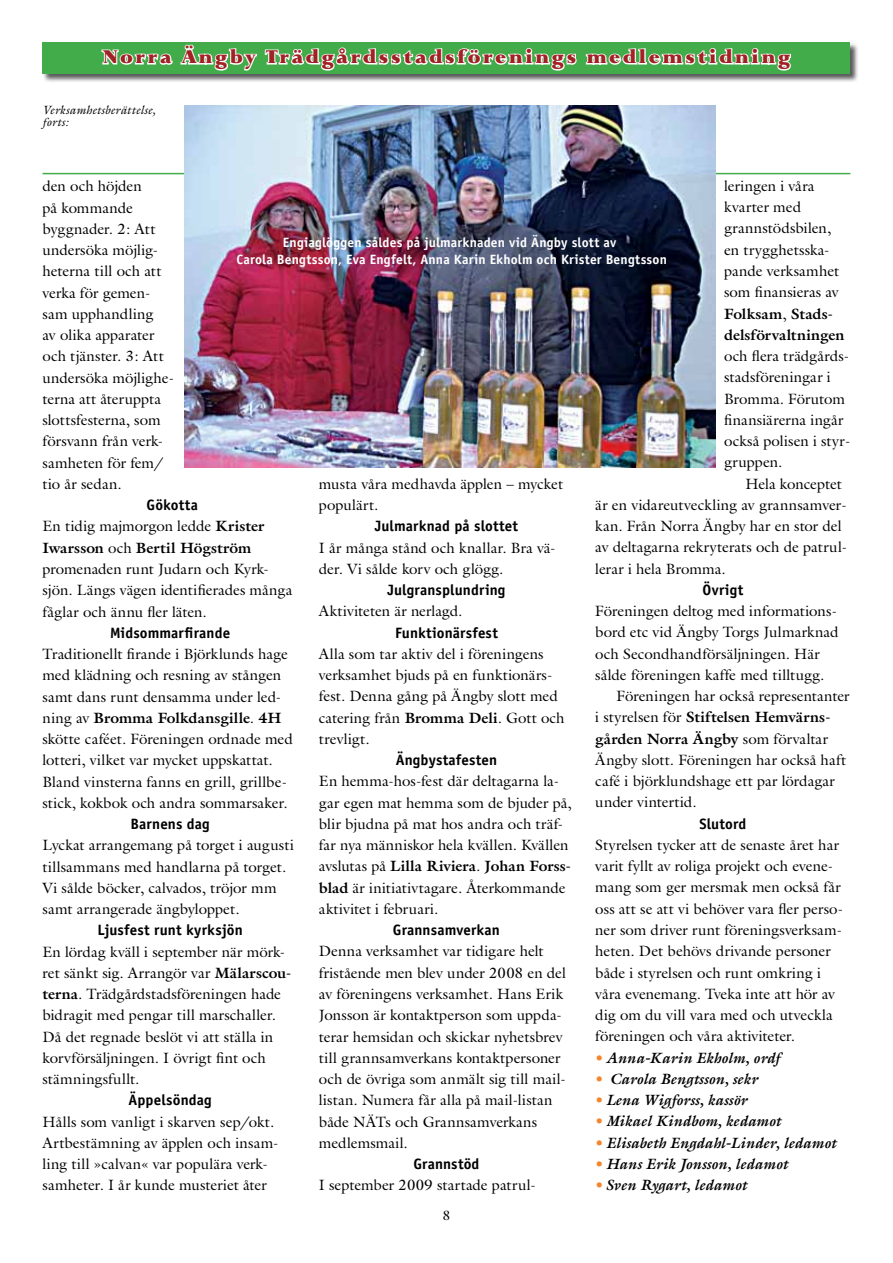
<style>
.page{position:relative;width:893px;height:1263px;background:#fff}
.page>*{position:absolute;margin:0;border:0;box-sizing:border-box;transform-origin:0 0}
.t1{font:900 21px "Lapidary 333 BT";letter-spacing:.11em;color:#a02225}
.t2{font:15px/21.3px "Galliard";color:#000}
.t3{font:700 15px "Officina Sans";letter-spacing:.01em;color:#000}
.t4{font:italic 700 15px "Galliard";letter-spacing:.005em;color:#000}
.t5{font:700 15px "Galliard";letter-spacing:.005em;color:#000}
.t6{font:700 13.5px/17px "Officina Sans";letter-spacing:.01em;color:#fff;text-align:center}
.t7{font:13.5px "Galliard";color:#000}
.t8{font:italic 12px/12px "Galliard";letter-spacing:.02em;color:#000}
.s1{font-weight:700}
.s2{font-weight:400}
.s3{color:#f5842b}
</style>
<div class="page">
<div style="left:42px;top:43px;width:817px;height:40px;background:#000;opacity:.65"></div>
<div style="left:43px;top:43px;width:807px;height:31px;background:#43ac4a"></div>
<svg style="left:101px;top:44px;width:156px;height:27px"></svg>
<svg style="left:264px;top:47px;width:527px;height:24px"></svg>
<hr style="left:43px;top:173px;width:807px;height:1px;background:#43ac4a">
<img style="left:184px;top:105px;width:532px;height:362px">
<h1 class="t1" style="left:103px;top:45px;width:689px">Norra Ängby Trädgårdsstadsförenings medlemstidning</h1>
<p class="t8" style="left:43px;top:104px;width:115px">Verksamhetsberättelse, forts:</p>
<p class="t2" style="left:724px;top:175px;width:122px">leringen i våra kvarter med grannstödsbilen, en trygghetsska&shy;pande verksamhet som finansieras av<br><span class="s1">Folksam</span>, <span class="s1">Stads&shy;delsförvaltningen</span></p>
<p class="t2" style="left:724px;top:345px;width:128px">och flera trädgårds&shy;stadsföreningar i<br>Bromma. Förutom finansiärerna ingår också polisen i styr&shy;gruppen.</p>
<p class="t2" style="left:595px;top:473px;width:253px;text-indent:150px">Hela konceptet är en vidareutveckling av grannsamver&shy;kan. Från Norra Ängby har en stor del av deltagarna rekryterats och de patrul&shy;lerar i hela Bromma.</p>
<p class="t3" style="left:702px;top:580px;width:42px">Övrigt</p>
<p class="t2" style="left:595px;top:600px;width:243px">Föreningen deltog med informations-</p>
<p class="t2" style="left:595px;top:621px;width:245px">bord etc vid Ängby Torgs Julmarknad</p>
<p class="t2" style="left:595px;top:643px;width:226px">och Secondhandförsäljningen. Här</p>
<p class="t2" style="left:595px;top:664px;width:231px">sålde föreningen kaffe med tilltugg.</p>
<p class="t2" style="left:616px;top:685px;width:235px">Föreningen har också representanter</p>
<p class="t5" style="left:595px;top:708px;width:237px"><span class="s2">i styrelsen för</span> Stiftelsen Hemvärns-</p>
<p class="t5" style="left:595px;top:729px;width:234px">gården Norra Ängby <span class="s2">som förvaltar</span></p>
<p class="t2" style="left:595px;top:749px;width:252px">Ängby slott. Föreningen har också haft</p>
<p class="t2" style="left:595px;top:770px;width:241px">café i björklundshage ett par lördagar</p>
<p class="t2" style="left:595px;top:791px;width:103px">under vintertid.</p>
<p class="t3" style="left:699px;top:814px;width:48px">Slutord</p>
<p class="t2" style="left:595px;top:834px;width:249px">Styrelsen tycker att de senaste året har varit fyllt av roliga projekt och evene&shy;mang som ger mersmak men också får oss att se att vi behöver vara fler perso&shy;ner som driver runt föreningsverksam&shy;heten. Det behövs drivande personer både i styrelsen och runt omkring i våra evenemang. Tveka inte att hör av dig om du vill vara med och utveckla föreningen och våra aktiviteter.</p>
<p class="t4" style="left:595px;top:1048px;width:186px"><span class="s3">•</span> Anna-Karin Ekholm, ordf</p>
<p class="t4" style="left:595px;top:1069px;width:164px"><span class="s3">•</span> Carola Bengtsson, sekr</p>
<p class="t4" style="left:595px;top:1090px;width:153px"><span class="s3">•</span> Lena Wigforss, kassör</p>
<p class="t4" style="left:595px;top:1112px;width:187px"><span class="s3">•</span> Mikael Kindbom, kedamot</p>
<p class="t4" style="left:595px;top:1133px;width:242px"><span class="s3">•</span> Elisabeth Engdahl-Linder, ledamot</p>
<p class="t4" style="left:595px;top:1154px;width:194px"><span class="s3">•</span> Hans Erik Jonsson, ledamot</p>
<p class="t4" style="left:595px;top:1176px;width:153px"><span class="s3">•</span> Sven Rygart, ledamot</p>
<p class="t2" style="left:43px;top:175px;width:133px">den och höjden<br>på kommande byggnader. 2: Att undersöka möjlig&shy;heterna till och att verka för gemen&shy;sam upphandling<br>av olika apparater och tjänster. 3: Att undersöka möjlighe&shy;terna att återuppta slottsfesterna, som försvann från verk&shy;samheten för fem/ tio år sedan.</p>
<p class="t3" style="left:147px;top:496px;width:53px">Gökotta</p>
<p class="t2" style="left:43px;top:515px;width:251px">En tidig majmorgon ledde <span class="s1">Krister<br>Iwarsson</span> och <span class="s1">Bertil Högström </span>promenaden runt Judarn och Kyrk&shy;sjön. Längs vägen identifierades många fåglar och ännu fler läten.</p>
<p class="t3" style="left:110px;top:623px;width:122px">Midsommarfirande</p>
<p class="t2" style="left:43px;top:643px;width:252px">Traditionellt firande i Björklunds hage med klädning och resning av stången samt dans runt densamma under led&shy;ning av <span class="s1">Bromma Folkdansgille</span>. <span class="s1">4H </span>skötte caféet. Föreningen ordnade med lotteri, vilket var mycket uppskattat.<br>Bland vinsterna fanns en grill, grillbe&shy;stick, kokbok och andra sommarsaker.</p>
<p class="t3" style="left:130px;top:815px;width:81px">Barnens dag</p>
<p class="t2" style="left:43px;top:834px;width:253px">Lyckat arrangemang på torget i augusti tillsammans med handlarna på torget.<br>Vi sålde böcker, calvados, tröjor mm samt arrangerade ängbyloppet.</p>
<p class="t3" style="left:97px;top:921px;width:147px">Ljusfest runt kyrksjön</p>
<p class="t2" style="left:43px;top:941px;width:251px">En lördag kväll i september när mörk&shy;ret sänkt sig. Arrangör var <span class="s1">Mälarscou&shy;terna</span>. Trädgårdstadsföreningen hade bidragit med pengar till marschaller.<br>Då det regnade beslöt vi att ställa in korvförsäljningen. I övrigt fint och stämningsfullt.</p>
<p class="t3" style="left:129px;top:1091px;width:85px">Äppelsöndag</p>
<p class="t2" style="left:43px;top:1111px;width:238px">Hålls som vanligt i skarven sep/okt.<br>Artbestämning av äpplen och insam&shy;ling till »calvan« var populära verk&shy;samheter. I år kunde musteriet åter</p>
<p class="t6" style="left:236px;top:233px;width:432px">Engiaglöggen såldes på julmarknaden vid Ängby slott av<br>Carola Bengtsson, Eva Engfelt, Anna Karin Ekholm och Krister Bengtsson</p>
<p class="t2" style="left:319px;top:473px;width:246px">musta våra medhavda äpplen – mycket populärt.</p>
<p class="t3" style="left:375px;top:517px;width:145px">Julmarknad på slottet</p>
<p class="t2" style="left:319px;top:537px;width:238px">I år många stånd och knallar. Bra vä&shy;der. Vi sålde korv och glögg.</p>
<p class="t3" style="left:387px;top:581px;width:119px">Julgransplundring</p>
<p class="t2" style="left:319px;top:600px;width:145px">Aktiviteten är nerlagd.</p>
<p class="t3" style="left:395px;top:623px;width:104px">Funktionärsfest</p>
<p class="t2" style="left:319px;top:643px;width:247px">Alla som tar aktiv del i föreningens verksamhet bjuds på en funktionärs&shy;fest. Denna gång på Ängby slott med catering från <span class="s1">Bromma Deli</span>. Gott och trevligt.</p>
<p class="t3" style="left:396px;top:751px;width:103px">Ängbystafesten</p>
<p class="t2" style="left:319px;top:770px;width:254px">En hemma-hos-fest där deltagarna la&shy;gar egen mat hemma som de bjuder på, blir bjudna på mat hos andra och träf&shy;far nya människor hela kvällen. Kvällen avslutas på <span class="s1">Lilla Riviera</span>. <span class="s1">Johan Forss&shy;blad</span> är initiativtagare. Återkommande aktivitet i februari.</p>
<p class="t3" style="left:393px;top:921px;width:109px">Grannsamverkan</p>
<p class="t2" style="left:319px;top:940px;width:249px">Denna verksamhet var tidigare helt fristående men blev under 2008 en del av föreningens verksamhet. Hans Erik Jonsson är kontaktperson som uppda&shy;terar hemsidan och skickar nyhetsbrev till grannsamverkans kontaktpersoner och de övriga som anmält sig till mail&shy;listan. Numera får alla på mail-listan både NÄTs och Grannsamverkans medlemsmail.</p>
<p class="t3" style="left:413px;top:1154px;width:67px">Grannstöd</p>
<p class="t2" style="left:319px;top:1174px;width:219px">I september 2009 startade patrul-</p>
<p class="t7" style="left:443px;top:1207px;width:9px">8</p>
</div>
